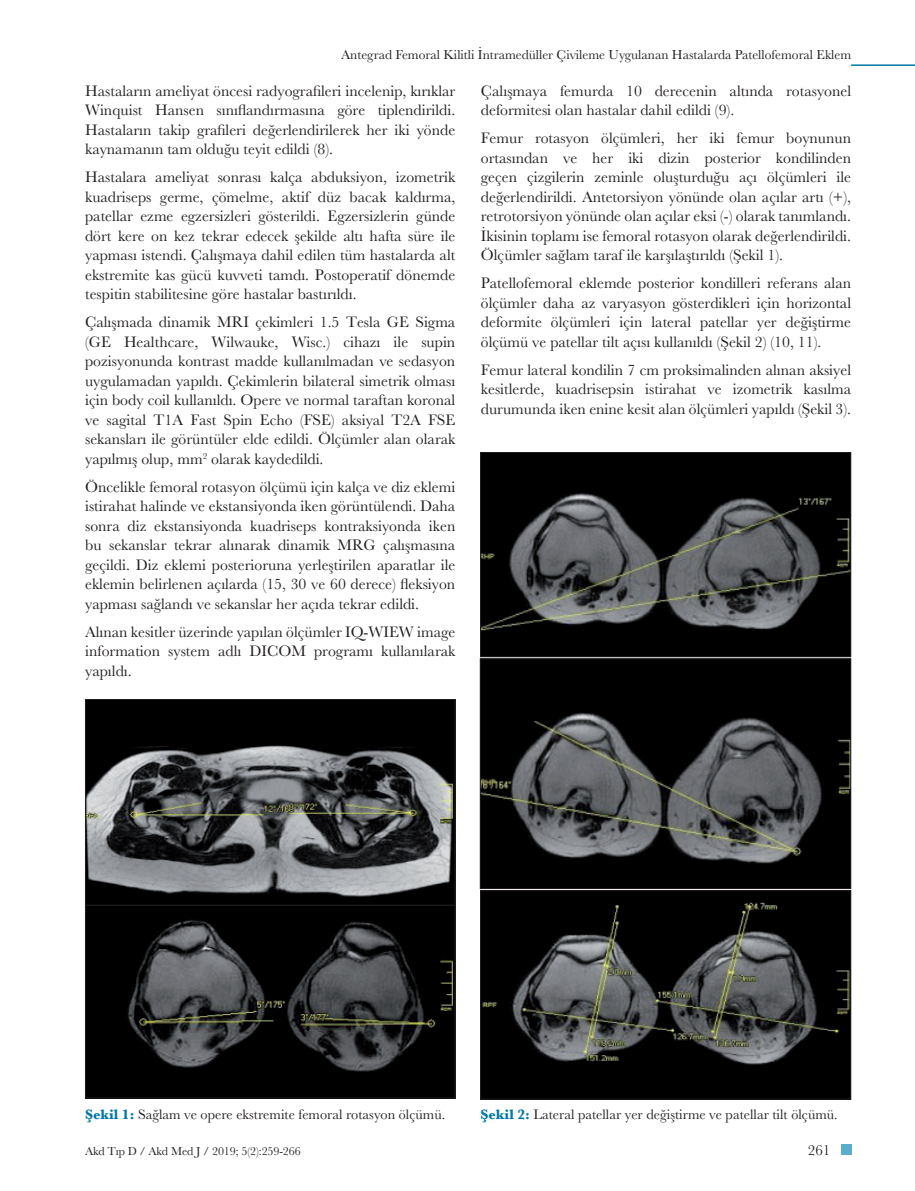
<style>
.page{position:relative;width:915px;height:1191px;background:#fff}
.page>*{position:absolute;margin:0;border:0;box-sizing:border-box;transform-origin:0 0}
.t1{font:15.75px/19.5px "Baskerville";color:#231f20;text-align:justify}
.t2{font:15px "Baskerville";color:#231f20}
.t3{font:14.25px "Baskerville";color:#231f20}
.t4{font:13.5px "Baskerville";color:#231f20}
.t5{font:12px "Baskerville";letter-spacing:-.01em;color:#231f20}
.s1{font-weight:700;color:#0076a3}
</style>
<div class="page">
<div style="left:840px;top:1144px;width:10px;height:10px;background:#5aadcd"></div>
<hr style="left:850px;top:64px;width:64px;height:2px;background:#0076a3">
<img style="left:482px;top:454px;width:366px;height:201px">
<div style="left:480px;top:452px;width:370px;height:205px;border:1px solid #231f20"></div>
<img style="left:481px;top:660px;width:367px;height:227px">
<div style="left:479px;top:658px;width:371px;height:231px;border:1px solid #231f20"></div>
<img style="left:482px;top:892px;width:366px;height:205px">
<div style="left:480px;top:890px;width:370px;height:209px;border:1px solid #231f20"></div>
<img style="left:87px;top:701px;width:366px;height:395px">
<div style="left:85px;top:699px;width:370px;height:206px;border:1px solid #231f20"></div>
<div style="left:85px;top:905px;width:370px;height:193px;border:1px solid #231f20"></div>
<p class="t4" style="left:341px;top:46px;width:511px">Antegrad Femoral Kilitli İntramedüller Çivileme Uygulanan Hastalarda Patellofemoral Eklem</p>
<p class="t1" style="left:85px;top:81px;width:371px">Hastaların ameliyat öncesi radyografileri incelenip, kırıklar Winquist Hansen sınıflandırmasına göre tiplendirildi.<br>Hastaların takip grafileri değerlendirilerek her iki yönde kaynamanın tam olduğu teyit edildi (8).</p>
<p class="t1" style="left:85px;top:167px;width:371px">Hastalara ameliyat sonrası kalça abduksiyon, izometrik kuadriseps germe, çömelme, aktif düz bacak kaldırma, patellar ezme egzersizleri gösterildi. Egzersizlerin günde dört kere on kez tekrar edecek şekilde altı hafta süre ile yapması istendi. Çalışmaya dahil edilen tüm hastalarda alt ekstremite kas gücü kuvveti tamdı. Postoperatif dönemde tespitin stabilitesine göre hastalar bastırıldı.</p>
<p class="t1" style="left:85px;top:312px;width:371px">Çalışmada dinamik MRI çekimleri 1.5 Tesla GE Sigma (GE Healthcare, Wilwauke, Wisc.) cihazı ile supin pozisyonunda kontrast madde kullanılmadan ve sedasyon uygulamadan yapıldı. Çekimlerin bilateral simetrik olması için body coil kullanıldı. Opere ve normal taraftan koronal ve sagital T1A Fast Spin Echo (FSE) aksiyal T2A FSE sekansları ile görüntüler elde edildi. Ölçümler alan olarak yapılmış olup, mm<sup>2</sup> olarak kaydedildi.</p>
<p class="t1" style="left:85px;top:477px;width:371px">Öncelikle femoral rotasyon ölçümü için kalça ve diz eklemi istirahat halinde ve ekstansiyonda iken görüntülendi. Daha sonra diz ekstansiyonda kuadriseps kontraksiyonda iken bu sekanslar tekrar alınarak dinamik MRG çalışmasına geçildi. Diz eklemi posterioruna yerleştirilen aparatlar ile eklemin belirlenen açılarda (15, 30 ve 60 derece) fleksiyon yapması sağlandı ve sekanslar her açıda tekrar edildi.</p>
<p class="t1" style="left:85px;top:622px;width:371px">Alınan kesitler üzerinde yapılan ölçümler IQ-WIEW image information system adlı DICOM programı kullanılarak yapıldı.</p>
<p class="t1" style="left:480px;top:81px;width:371px">Çalışmaya femurda 10 derecenin altında rotasyonel deformitesi olan hastalar dahil edildi (9).</p>
<p class="t1" style="left:480px;top:129px;width:371px">Femur rotasyon ölçümleri, her iki femur boynunun ortasından ve her iki dizin posterior kondilinden geçen çizgilerin zeminle oluşturduğu açı ölçümleri ile değerlendirildi. Antetorsiyon yönünde olan açılar artı (+), retrotorsiyon yönünde olan açılar eksi (-) olarak tanımlandı.<br>İkisinin toplamı ise femoral rotasyon olarak değerlendirildi.<br>Ölçümler sağlam taraf ile karşılaştırıldı (Şekil 1).</p>
<p class="t1" style="left:480px;top:274px;width:371px">Patellofemoral eklemde posterior kondilleri referans alan ölçümler daha az varyasyon gösterdikleri için horizontal deformite ölçümleri için lateral patellar yer değiştirme ölçümü ve patellar tilt açısı kullanıldı (Şekil 2) (10, 11).</p>
<p class="t1" style="left:480px;top:360px;width:371px">Femur lateral kondilin 7 cm proksimalinden alınan aksiyel kesitlerde, kuadrisepsin istirahat ve izometrik kasılma durumunda iken enine kesit alan ölçümleri yapıldı (Şekil 3).</p>
<p class="t3" style="left:85px;top:1105px;width:361px"><span class="s1">Şekil 1:</span> Sağlam ve opere ekstremite femoral rotasyon ölçümü.</p>
<p class="t3" style="left:480px;top:1105px;width:359px"><span class="s1">Şekil 2:</span> Lateral patellar yer değiştirme ve patellar tilt ölçümü.</p>
<p class="t5" style="left:85px;top:1143px;width:217px">Akd Tıp D / Akd Med J / 2019; 5(2):259-266</p>
<p class="t2" style="left:807px;top:1140px;width:24px">261</p>
</div>
